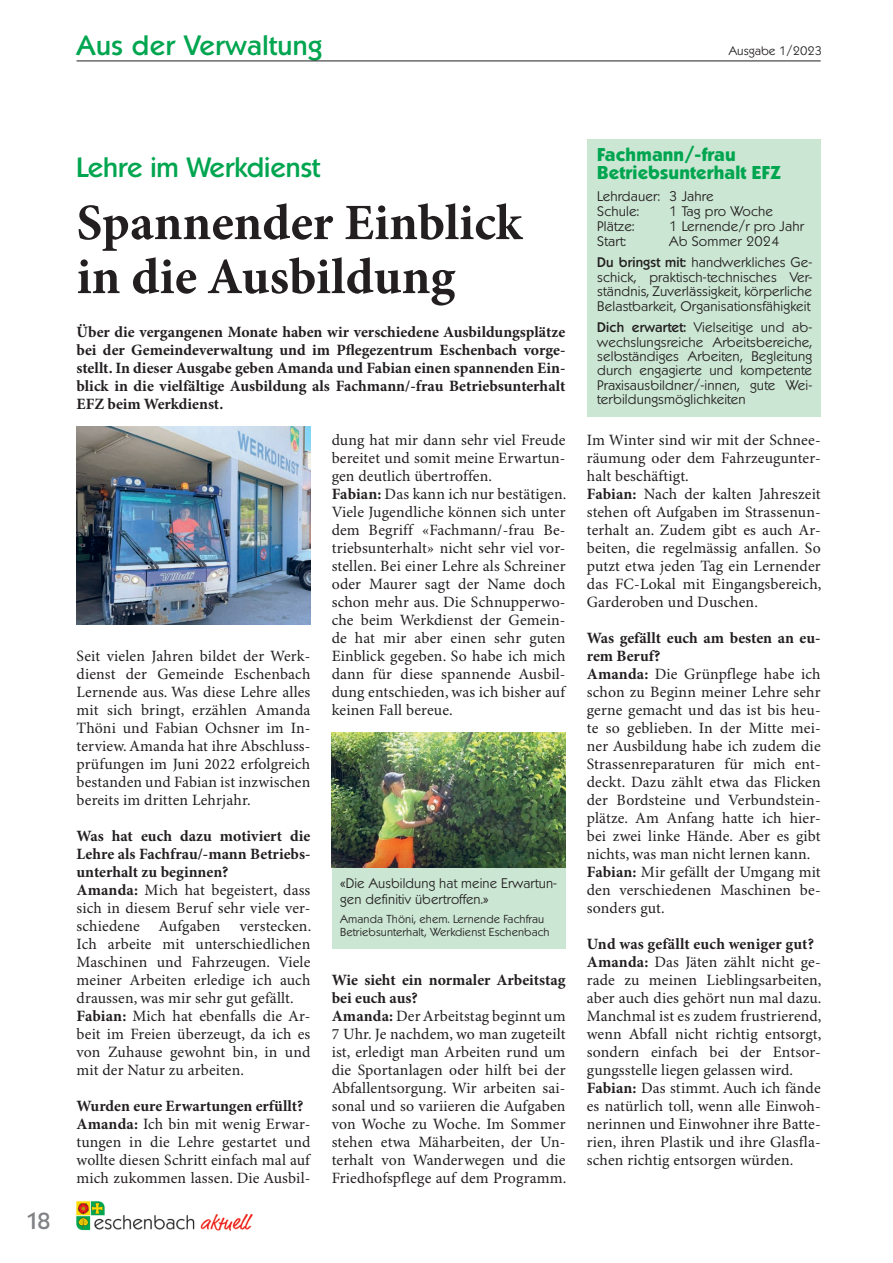
<style>
.page{position:relative;width:893px;height:1263px;background:#fff}
.page>*{position:absolute;margin:0;border:0;box-sizing:border-box;transform-origin:0 0}
.t1{font:700 51px/54px "Minion Pro";color:#231f20}
.t2{font:500 27px "Koblenz TS";color:#00a54f}
.t3{font:500 27px "Koblenz TS";letter-spacing:.02em;color:#00a54f}
.t4{font:500 22.5px "Koblenz TS";color:#808285}
.t5{font:700 18px/18px "Koblenz TS";letter-spacing:.01em;color:#00a54f}
.t6{font:15.75px/18px "Minion Pro";letter-spacing:.01em;color:#231f20}
.t7{font:700 15.75px/18px "Minion Pro";color:#231f20;text-align:justify}
.t8{font:300 13.5px/14.4px "Koblenz TS";letter-spacing:.01em;color:#231f20}
.t9{font:300 12px "Koblenz TS";color:#231f20}
.t10{font:300 11.25px/13.5px "Koblenz TS";letter-spacing:.01em;color:#231f20}
.s1{font-weight:700}
.s2{font-weight:500}
</style>
<div class="page">
<hr style="left:77px;top:61px;width:744px;height:1px;background:#231f20">
<img style="left:76px;top:1201px;width:177px;height:30px">
<img style="left:77px;top:427px;width:233px;height:198px">
<div style="left:587px;top:139px;width:234px;height:277px;background:#cbe6d3"></div>
<div style="left:332px;top:867px;width:234px;height:82px;background:#cbe6d3"></div>
<img style="left:332px;top:733px;width:234px;height:134px">
<h2 class="t3" style="left:77px;top:29px;width:247px">Aus der Verwaltung</h2>
<p class="t9" style="left:729px;top:43px;width:95px">Ausgabe 1/2023</p>
<h3 class="t4" style="left:26px;top:1207px;width:26px">18</h3>
<h2 class="t2" style="left:77px;top:151px;width:245px">Lehre im Werkdienst</h2>
<h1 class="t1" style="left:77px;top:198px;width:447px">Spannender Einblick in die Ausbildung</h1>
<p class="t7" style="left:77px;top:324px;width:490px">Über die vergangenen Monate haben wir verschiedene Ausbildungsplätze bei der Gemeindeverwaltung und im Pflegezentrum Eschenbach vorge&shy;stellt. In dieser Ausgabe geben Amanda und Fabian einen spannenden Ein&shy;blick in die vielfältige Ausbildung als Fachmann/-frau Betriebsunterhalt EFZ beim Werkdienst.</p>
<p class="t6" style="left:77px;top:648px;width:235px;text-align:justify">Seit vielen Jahren bildet der Werk&shy;dienst der Gemeinde Eschenbach Lernende aus. Was diese Lehre alles mit sich bringt, erzählen Amanda Thöni und Fabian Ochsner im In&shy;terview. Amanda hat ihre Abschluss&shy;prüfungen im Juni 2022 erfolgreich bestanden und Fabian ist inzwischen bereits im dritten Lehrjahr.</p>
<p class="t6" style="left:77px;top:828px;width:236px"><span class="s1">Was hat euch dazu motiviert die<br>Lehre als Fachfrau/-mann Betriebs&shy;unterhalt zu beginnen?<br>Amanda:</span> Mich hat begeistert, dass sich in diesem Beruf sehr viele ver&shy;schiedene Aufgaben verstecken.<br>Ich arbeite mit unterschiedlichen<br>Maschinen und Fahrzeugen. Viele meiner Arbeiten erledige ich auch draussen, was mir sehr gut gefällt.<br><span class="s1">Fabian:</span> Mich hat ebenfalls die Ar&shy;beit im Freien überzeugt, da ich es von Zuhause gewohnt bin, in und mit der Natur zu arbeiten.</p>
<p class="t6" style="left:77px;top:1098px;width:235px"><span class="s1">Wurden eure Erwartungen erfüllt?<br>Amanda:</span> Ich bin mit wenig Erwar&shy;tungen in die Lehre gestartet und wollte diesen Schritt einfach mal auf mich zukommen lassen. Die Ausbil-</p>
<p class="t6" style="left:332px;top:432px;width:236px">dung hat mir dann sehr viel Freude bereitet und somit meine Erwartun&shy;gen deutlich übertroffen.<br><span class="s1">Fabian:</span> Das kann ich nur bestätigen.<br>Viele Jugendliche können sich unter dem Begriff «Fachmann/-frau Be&shy;triebsunterhalt» nicht sehr viel vor&shy;stellen. Bei einer Lehre als Schreiner oder Maurer sagt der Name doch schon mehr aus. Die Schnupperwo&shy;che beim Werkdienst der Gemein&shy;de hat mir aber einen sehr guten Einblick gegeben. So habe ich mich dann für diese spannende Ausbil&shy;dung entschieden, was ich bisher auf keinen Fall bereue.</p>
<p class="t8" style="left:340px;top:875px;width:218px;line-height:16.2px">«Die Ausbildung hat meine Erwartun&shy;gen definitiv übertroffen.»</p>
<p class="t10" style="left:340px;top:912px;width:211px">Amanda Thöni, ehem. Lernende Fachfrau<br>Betriebsunterhalt, Werkdienst Eschenbach</p>
<p class="t6" style="left:332px;top:972px;width:236px"><span class="s1">Wie sieht ein normaler Arbeitstag bei euch aus?<br>Amanda:</span> Der Arbeitstag beginnt um<br>7 Uhr. Je nachdem, wo man zugeteilt ist, erledigt man Arbeiten rund um die Sportanlagen oder hilft bei der<br>Abfallentsorgung. Wir arbeiten sai&shy;sonal und so variieren die Aufgaben von Woche zu Woche. Im Sommer stehen etwa Mäharbeiten, der Un&shy;terhalt von Wanderwegen und die<br>Friedhofspflege auf dem Programm.</p>
<p class="t5" style="left:597px;top:145px;width:185px">Fachmann/-frau<br>Betriebsunterhalt EFZ</p>
<p class="t8" style="left:597px;top:188px;width:118px;line-height:15px">Lehrdauer: 3 Jahre<br>Schule:</p>
<p class="t8" style="left:669px;top:204px;width:105px">1 Tag pro Woche</p>
<p class="t8" style="left:597px;top:219px;width:39px">Plätze:</p>
<p class="t8" style="left:669px;top:219px;width:136px">1 Lernende/r pro Jahr</p>
<p class="t8" style="left:597px;top:234px;width:30px">Start:</p>
<p class="t8" style="left:597px;top:230px;width:216px;line-height:21.6px;text-indent:72px">Ab Sommer 2024<br><span class="s2">Du bringst mit:</span> handwerkliches Ge-</p>
<p class="t8" style="left:597px;top:270px;width:216px;text-align:justify">schick, praktisch-technisches Ver&shy;ständnis, Zuverlässigkeit, körperliche Belastbarkeit, Organisationsfähigkeit</p>
<p class="t8" style="left:597px;top:320px;width:216px;text-align:justify"><span class="s2">Dich erwartet:</span> Vielseitige und ab&shy;wechslungsreiche Arbeitsbereiche, selbständiges Arbeiten, Begleitung durch engagierte und kompetente Praxisausbildner/-innen, gute Wei&shy;terbildungsmöglichkeiten</p>
<p class="t6" style="left:587px;top:432px;width:236px">Im Winter sind wir mit der Schnee&shy;räumung oder dem Fahrzeugunter&shy;halt beschäftigt.<br><span class="s1">Fabian:</span> Nach der kalten Jahreszeit stehen oft Aufgaben im Strassenun&shy;terhalt an. Zudem gibt es auch Ar&shy;beiten, die regelmässig anfallen. So putzt etwa jeden Tag ein Lernender das FC-Lokal mit Eingangsbereich,<br>Garderoben und Duschen.</p>
<p class="t6" style="left:587px;top:630px;width:235px"><span class="s1">Was gefällt euch am besten an eu&shy;rem Beruf?<br>Amanda:</span> Die Grünpflege habe ich schon zu Beginn meiner Lehre sehr gerne gemacht und das ist bis heu&shy;te so geblieben. In der Mitte mei&shy;ner Ausbildung habe ich zudem die<br>Strassenreparaturen für mich ent&shy;deckt. Dazu zählt etwa das Flicken der Bordsteine und Verbundstein&shy;plätze. Am Anfang hatte ich hier&shy;bei zwei linke Hände. Aber es gibt nichts, was man nicht lernen kann.<br><span class="s1">Fabian:</span> Mir gefällt der Umgang mit den verschiedenen Maschinen be&shy;sonders gut.</p>
<p class="t6" style="left:587px;top:936px;width:236px"><span class="s1">Und was gefällt euch weniger gut?<br>Amanda:</span> Das Jäten zählt nicht ge&shy;rade zu meinen Lieblingsarbeiten, aber auch dies gehört nun mal dazu.<br>Manchmal ist es zudem frustrierend, wenn Abfall nicht richtig entsorgt, sondern einfach bei der Entsor&shy;gungsstelle liegen gelassen wird.<br><span class="s1">Fabian:</span> Das stimmt. Auch ich fände es natürlich toll, wenn alle Einwoh&shy;nerinnen und Einwohner ihre Batte&shy;rien, ihren Plastik und ihre Glasfla&shy;schen richtig entsorgen würden.</p>
</div>
